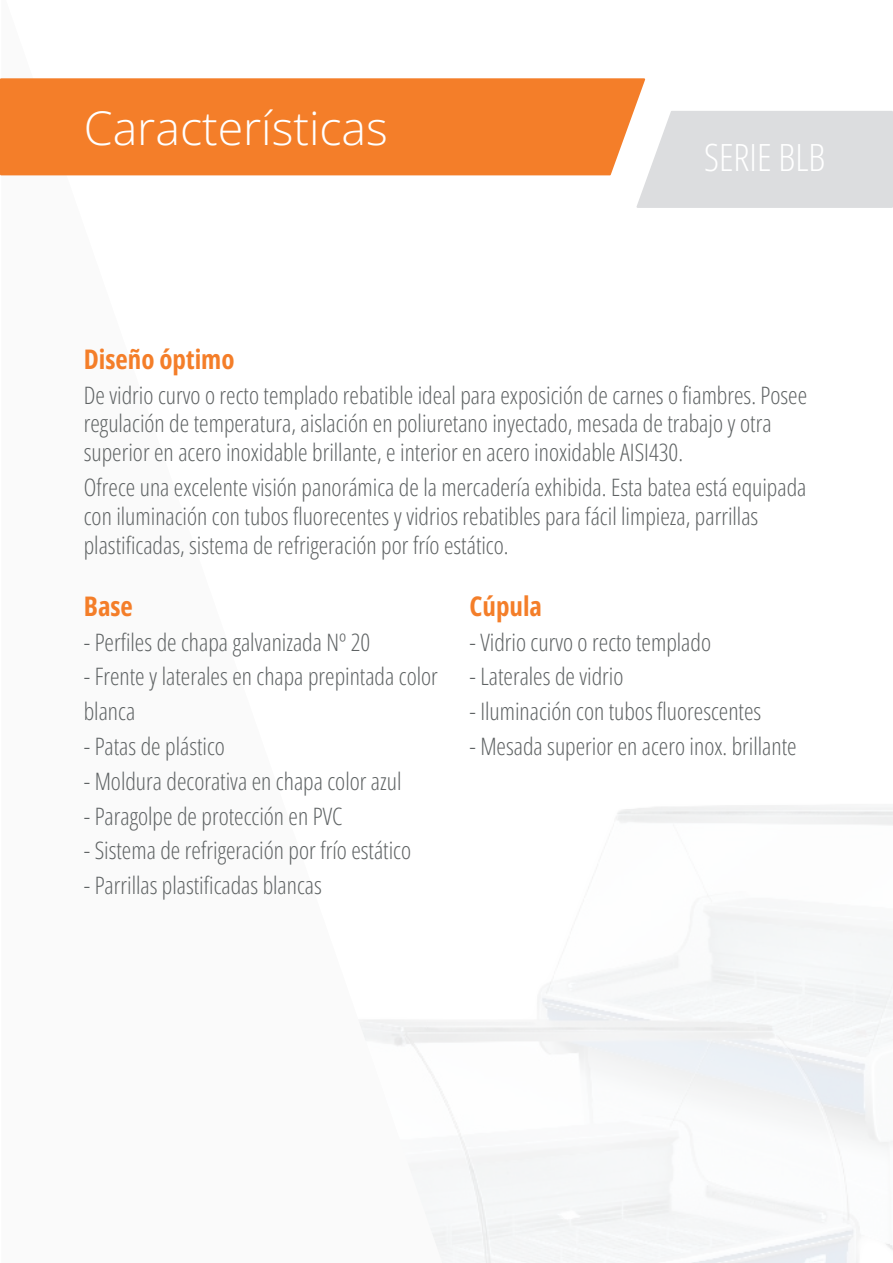
<style>
.page{position:relative;width:893px;height:1263px;background:#fff}
.page>*{position:absolute;margin:0;border:0;box-sizing:border-box;transform-origin:0 0}
.t1{font:46.5px "Open Sans";color:#fff}
.t2{font:37.5px "Open Sans";color:#fff}
.t3{font:27px "Open Sans";color:#f47e29}
.t4{font:24px/28.8px "Open Sans";color:#5f6364}
</style>
<div class="page">
<svg style="left:2px;top:175px;width:440px;height:1088px"></svg>
<div style="left:0;top:78px;width:645px;height:97px;background:#f47e29"></div>
<div style="left:636px;top:111px;width:257px;height:97px;background:#dcdddf"></div>
<h1 class="t1" style="left:84px;top:96px;width:306px">Características</h1>
<h2 class="t2" style="left:704px;top:131px;width:123px">SERIE BLB</h2>
<p class="t3" style="left:84px;top:341px;width:152px">Diseño óptimo</p>
<p class="t4" style="left:84px;top:380px;width:725px">De vidrio curvo o recto templado rebatible ideal para exposición de carnes o fiambres. Posee regulación de temperatura, aislación en poliuretano inyectado, mesada de trabajo y otra superior en acero inoxidable brillante, e interior en acero inoxidable AISI430.</p>
<p class="t4" style="left:84px;top:472px;width:724px">Ofrece una excelente visión panorámica de la mercadería exhibida. Esta batea está equipada con iluminación con tubos fluorecentes y vidrios rebatibles para fácil limpieza, parrillas plastificadas, sistema de refrigeración por frío estático.</p>
<p class="t3" style="left:469px;top:587px;width:74px">Cúpula</p>
<p class="t4" style="left:469px;top:627px;width:243px">- Vidrio curvo o recto templado</p>
<p class="t4" style="left:469px;top:662px;width:156px">- Laterales de vidrio</p>
<p class="t4" style="left:469px;top:696px;width:293px">- Iluminación con tubos fluorescentes</p>
<p class="t4" style="left:469px;top:731px;width:329px">- Mesada superior en acero inox. brillante</p>
<p class="t3" style="left:84px;top:587px;width:51px">Base</p>
<p class="t4" style="left:84px;top:627px;width:288px">- Perfiles de chapa galvanizada Nº 20</p>
<p class="t4" style="left:84px;top:659px;width:356px;line-height:34.8px">- Frente y laterales en chapa prepintada color blanca</p>
<p class="t4" style="left:84px;top:731px;width:143px">- Patas de plástico</p>
<p class="t4" style="left:84px;top:766px;width:319px">- Moldura decorativa en chapa color azul</p>
<p class="t4" style="left:84px;top:801px;width:260px">- Paragolpe de protección en PVC</p>
<p class="t4" style="left:84px;top:836px;width:329px">- Sistema de refrigeración por frío estático</p>
<p class="t4" style="left:84px;top:870px;width:240px">- Parrillas plastificadas blancas</p>
</div>
